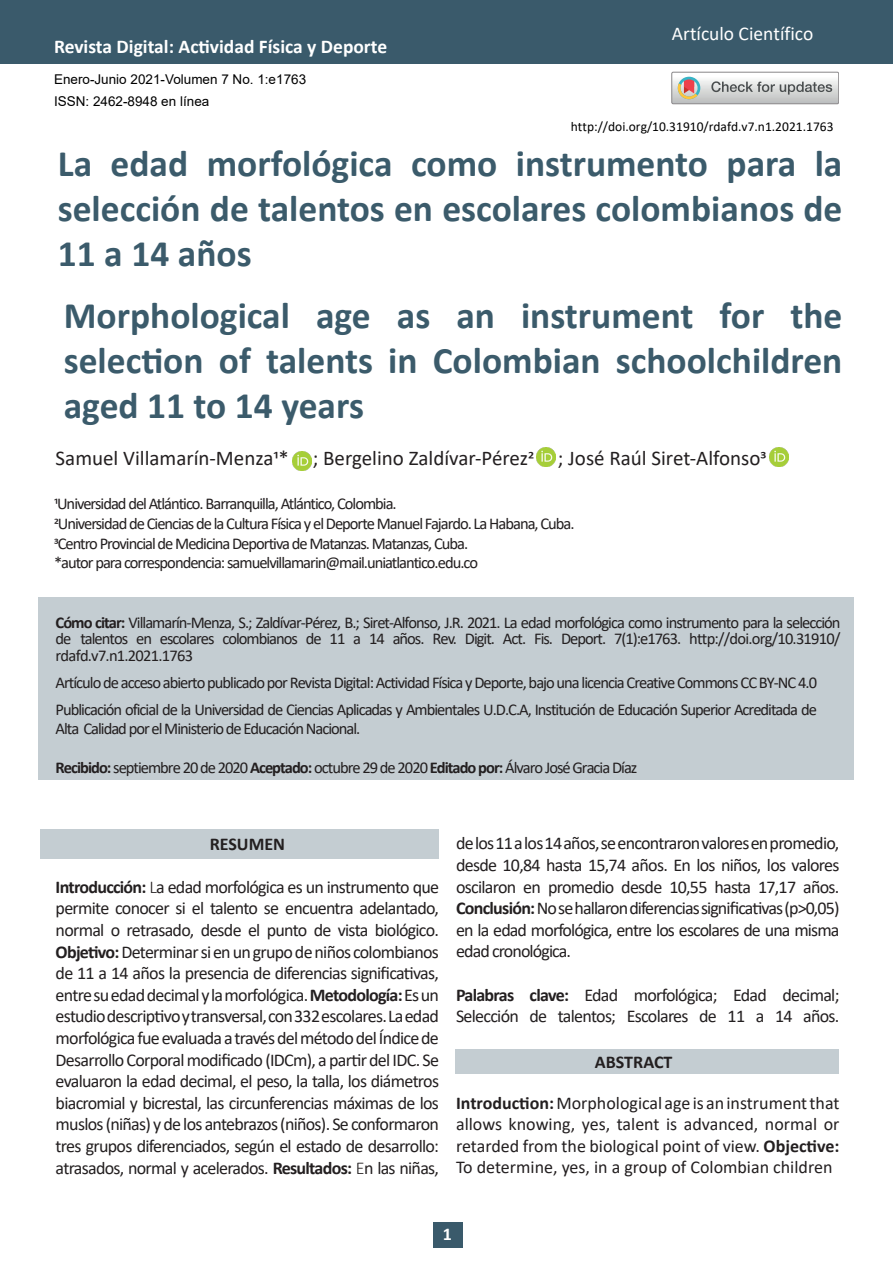
<style>
.page{position:relative;width:893px;height:1263px;background:#fff}
.page>*{position:absolute;margin:0;border:0;box-sizing:border-box;transform-origin:0 0}
.t1{font:700 37.5px/45px "Calibri";color:#3b5b6b;text-align:justify}
.t2{font:21px "Calibri";color:#231f20}
.t3{font:700 19.5px "Calibri";color:#fff}
.t4{font:19.5px "Calibri";color:#fff}
.t5{font:18px/21.6px "Calibri";letter-spacing:-.04em;color:#231f20;text-align:justify}
.t6{font:700 18px "Calibri";color:#231f20}
.t7{font:700 18px "Calibri";color:#fff}
.t8{font:16.5px/16.5px "Calibri";letter-spacing:-.06em;color:#231f20;text-align:justify}
.t9{font:13.5px "Arial";color:#000}
.t10{font:13.5px "Calibri";color:#000}
.s1{font-weight:700}
.s2{font-weight:300}
</style>
<div class="page">
<div style="left:455px;top:1049px;width:384px;height:25px;background:#c4cdd2"></div>
<div style="left:39px;top:597px;width:815px;height:183px;background:#c4cdd2"></div>
<div style="left:41px;top:829px;width:398px;height:30px;background:#c4cdd2"></div>
<div style="left:1px;top:1px;width:892px;height:63px;background:#3a5a6b"></div>
<div style="left:433px;top:1222px;width:30px;height:26px;background:#3a5a6b"></div>
<svg style="left:672px;top:72px;width:167px;height:32px"></svg>
<img style="left:292px;top:451px;width:19px;height:19px">
<img style="left:536px;top:447px;width:20px;height:19px">
<img style="left:769px;top:447px;width:20px;height:19px">
<p class="t3" style="left:54px;top:33px;width:335px">Revista Digital: Actividad Física y Deporte</p>
<p class="t9" style="left:54px;top:70px;width:254px">Enero-Junio 2021-Volumen 7 No. 1:e1763</p>
<p class="t9" style="left:54px;top:92px;width:157px">ISSN: 2462-8948 en línea</p>
<p class="t4" style="left:672px;top:20px;width:143px">Artículo Científico</p>
<p class="t10" style="left:571px;top:117px;width:264px">http://doi.org/10.31910/rdafd.v7.n1.2021.1763</p>
<p class="t1" style="left:58px;top:140px;width:786px">La edad morfológica como instrumento para la selección de talentos en escolares colombianos de 11 a 14 años</p>
<p class="t1" style="left:64px;top:293px;width:780px">Morphological age as an instrument for the selection of talents in Colombian schoolchildren aged 11 to 14 years</p>
<p class="t2" style="left:56px;top:444px;width:712px">Samuel Villamarín-Menza1* ; Bergelino Zaldívar-Pérez2 ; José Raúl Siret-Alfonso3</p>
<p class="t8" style="left:54px;top:495px;width:344px">1Universidad del Atlántico. Barranquilla, Atlántico, Colombia.</p>
<p class="t8" style="left:54px;top:515px;width:522px">2Universidad de Ciencias de la Cultura Física y el Deporte Manuel Fajardo. La Habana, Cuba.</p>
<p class="t8" style="left:54px;top:534px;width:416px">3Centro Provincial de Medicina Deportiva de Matanzas. Matanzas, Cuba.</p>
<p class="t8" style="left:54px;top:554px;width:426px">*autor para correspondencia: samuelvillamarin@mail.uniatlantico.edu.co</p>
<p class="t8" style="left:56px;top:613px;width:786px"><span class="s1">Cómo citar:</span> Villamarín-Menza, S.; Zaldívar-Pérez, B.; Siret-Alfonso, J.R. 2021. La edad morfológica como instrumento para la selección de talentos en escolares colombianos de 11 a 14 años. Rev. Digit. Act. Fis. Deport. 7(1):e1763. http://doi.org/10.31910/ rdafd.v7.n1.2021.1763</p>
<p class="t8" style="left:56px;top:668px;width:763px;line-height:27px">Artículo de acceso abierto publicado por Revista Digital: Actividad Física y Deporte, bajo una licencia Creative Commons CC BY-NC 4.0<br>Publicación oficial de la Universidad de Ciencias Aplicadas y Ambientales U.D.C.A, Institución de Educación Superior Acreditada de</p>
<p class="t8" style="left:56px;top:720px;width:306px">Alta Calidad por el Ministerio de Educación Nacional.</p>
<p class="t8" style="left:56px;top:759px;width:583px"><span class="s1">Recibido:</span> septiembre 20 de 2020 <span class="s1">Aceptado:</span> octubre 29 de 2020 <span class="s1">Editado por:</span> Álvaro José Gracia Díaz</p>
<p class="t6" style="left:210px;top:831px;width:77px">RESUMEN</p>
<p class="t5" style="left:56px;top:875px;width:385px"><span class="s1">Introducción:</span> <span class="s2">L</span>a edad morfológica es un instrumento que permite conocer si el talento se encuentra adelantado, normal o retrasado, desde el punto de vista biológico.<br><span class="s1">Objetivo:</span>Determinar si en un grupo de niños colombianos de 11 a 14 años la presencia de diferencias significativas, entre su edad decimal y la morfológica.<span class="s1">Metodología:</span>Es un estudio descriptivo y transversal, con 332 escolares. La edad morfológica fue evaluada a través del método del Índice de Desarrollo Corporal modificado (IDCm), a partir del IDC. Se evaluaron la edad decimal, el peso, la talla, los diámetros biacromial y bicrestal, las circunferencias máximas de los muslos (niñas) y de los antebrazos (niños). Se conformaron tres grupos diferenciados, según el estado de desarrollo: atrasados, normal y acelerados. <span class="s1">Resultados:</span> <span class="s2">E</span>n las niñas,</p>
<p class="t5" style="left:456px;top:832px;width:385px">de los 11 a los 14 años, se encontraron valores en promedio, desde 10,84 hasta 15,74 años. En los niños, los valores oscilaron en promedio desde 10,55 hasta 17,17 años.</p>
<p class="t5" style="left:456px;top:897px;width:385px"><span class="s1">Conclusión:</span>No se hallaron diferencias significativas (p&gt;0,05) en la edad morfológica, entre los escolares de una misma edad cronológica.</p>
<p class="t5" style="left:456px;top:983px;width:385px"><span class="s1">Palabras clave:</span> Edad morfológica; Edad decimal;<br>Selección de talentos; Escolares de 11 a 14 años.</p>
<p class="t6" style="left:595px;top:1049px;width:79px">ABSTRACT</p>
<p class="t5" style="left:456px;top:1091px;width:385px"><span class="s1">Introduction:</span> Morphological age is an instrument that allows knowing, yes, talent is advanced, normal or retarded from the biological point of view. <span class="s1">Objective:<br></span>To determine, yes, in a group of Colombian children</p>
<p class="t7" style="left:443px;top:1221px;width:11px">1</p>
</div>
